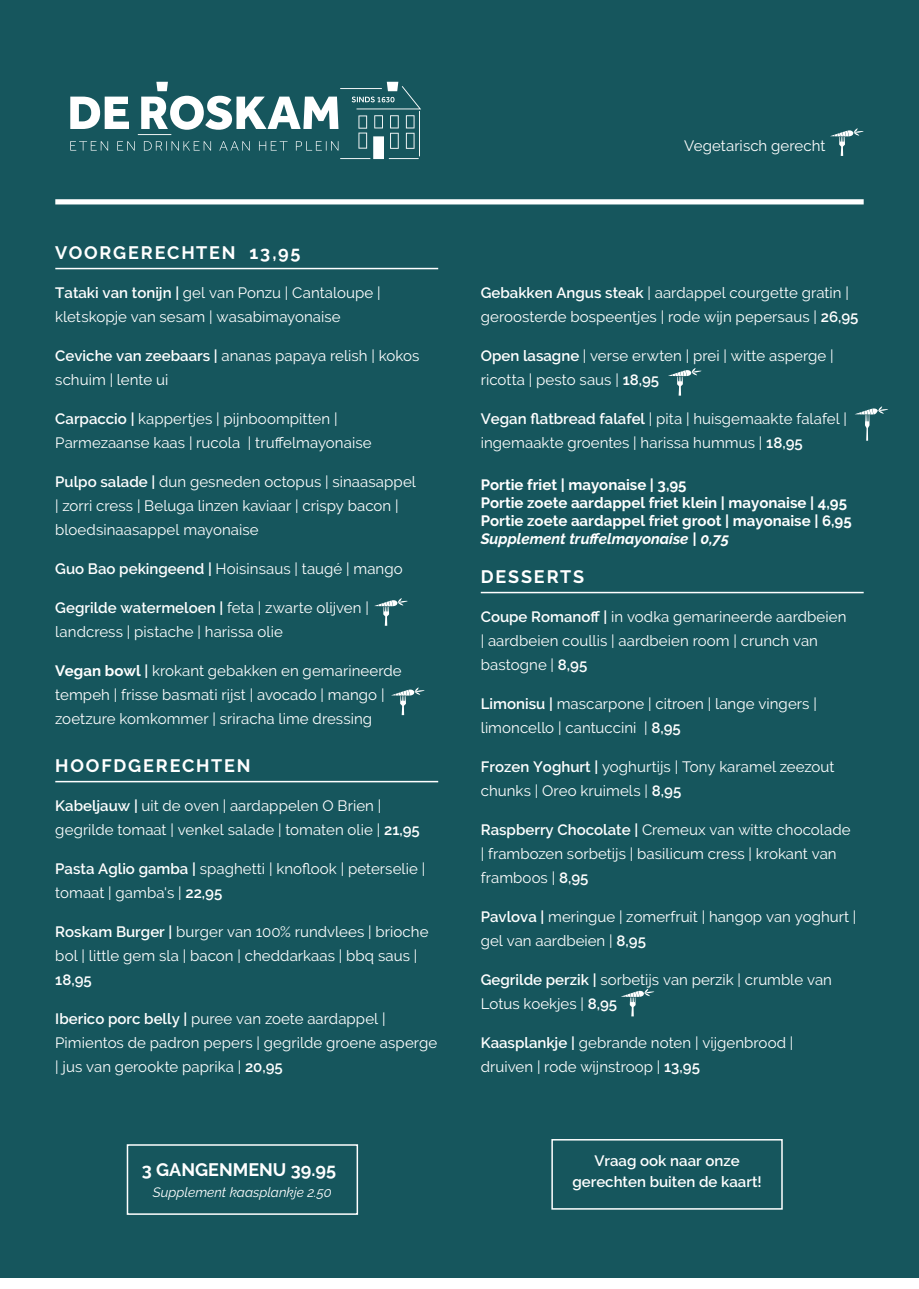
<style>
.page{position:relative;width:919px;height:1289px;background:#fff}
.page>*{position:absolute;margin:0;border:0;box-sizing:border-box;transform-origin:0 0}
.t1{font:700 18px "Raleway";letter-spacing:.095em;color:#fff}
.t2{font:700 18px "Raleway";color:#fff}
.t3{font:15px/24px "Raleway";letter-spacing:.005em;color:#fff}
.t4{font:700 15px/18px "Raleway";color:#fff}
.t5{font:600 15px/21px "Raleway";color:#fff;text-align:center}
.t6{font:italic 700 15px "Raleway";color:#fff}
.t7{font:italic 13.5px "Raleway";color:#fff}
.s1{font-weight:600}
.s2{font-weight:700}
</style>
<div class="page">
<div style="left:0;top:0;width:918px;height:1277px;background:#16565d"></div>
<svg style="left:70px;top:82px;width:351px;height:77px"></svg>
<div style="left:55px;top:199px;width:808px;height:5px;background:#fff"></div>
<svg style="left:830px;top:128px;width:33px;height:28px"></svg>
<hr style="left:55px;top:268px;width:383px;height:1px;background:#fff">
<hr style="left:55px;top:780px;width:383px;height:2px;background:#fff">
<hr style="left:480px;top:592px;width:383px;height:1px;background:#fff">
<svg style="left:391px;top:687px;width:34px;height:28px"></svg>
<svg style="left:668px;top:368px;width:33px;height:27px"></svg>
<div style="left:127px;top:1144px;width:231px;height:70px;border:2px solid #fff"></div>
<div style="left:551px;top:1138px;width:231px;height:71px;border:2px solid #fff"></div>
<svg style="left:374px;top:598px;width:34px;height:27px"></svg>
<svg style="left:855px;top:406px;width:33px;height:35px"></svg>
<svg style="left:621px;top:989px;width:33px;height:27px"></svg>
<p class="t1" style="left:55px;top:245px;width:247px">VOORGERECHTEN 13,95</p>
<p class="t3" style="left:55px;top:282px;width:327px"><span class="s1">Tataki van tonijn |</span> gel van Ponzu | Cantaloupe | kletskopje van sesam | wasabimayonaise</p>
<p class="t3" style="left:55px;top:345px;width:365px"><span class="s1">Ceviche van zeebaars |</span> ananas papaya relish | kokos schuim | lente ui</p>
<p class="t3" style="left:55px;top:408px;width:318px"><span class="s1">Carpaccio |</span> kappertjes | pijnboompitten |<br>Parmezaanse kaas | rucola | truffelmayonaise</p>
<p class="t3" style="left:55px;top:471px;width:362px"><span class="s1">Pulpo salade |</span> dun gesneden octopus | sinaasappel | zorri cress | Beluga linzen kaviaar | crispy bacon | bloedsinaasappel mayonaise</p>
<p class="t3" style="left:55px;top:557px;width:349px"><span class="s1">Guo Bao pekingeend |</span> Hoisinsaus | taugé | mango</p>
<p class="t3" style="left:55px;top:596px;width:315px"><span class="s1">Gegrilde watermeloen |</span> feta | zwarte olijven | landcress | pistache | harissa olie</p>
<p class="t3" style="left:55px;top:659px;width:348px"><span class="s2">Vegan bowl</span> <span class="s1">|</span> krokant gebakken en gemarineerde tempeh | frisse basmati rijst | avocado | mango | zoetzure komkommer | sriracha lime dressing</p>
<p class="t1" style="left:55px;top:758px;width:197px">HOOFDGERECHTEN</p>
<p class="t3" style="left:55px;top:795px;width:366px"><span class="s1">Kabeljauw |</span> uit de oven | aardappelen O Brien | gegrilde tomaat | venkel salade | tomaten olie | <span class="s1">21,95</span></p>
<p class="t3" style="left:55px;top:856px;width:371px"><span class="s1">Pasta Aglio gamba |</span> spaghetti | knoflook | peterselie | tomaat | gamba's | <span class="s1">22,95</span></p>
<p class="t3" style="left:55px;top:920px;width:374px"><span class="s1">Roskam Burger |</span> burger van 100% rundvlees | brioche bol | little gem sla | bacon | cheddarkaas | bbq saus |</p>
<p class="t5" style="left:55px;top:970px;width:38px">18,95</p>
<p class="t3" style="left:55px;top:1007px;width:383px"><span class="s1">Iberico porc belly |</span> puree van zoete aardappel |<br>Pimientos de padron pepers | gegrilde groene asperge | jus van gerookte paprika | <span class="s1">20,95</span></p>
<p class="t2" style="left:142px;top:1162px;width:196px">3 GANGENMENU 39.95</p>
<p class="t7" style="left:153px;top:1187px;width:180px">Supplement kaasplankje 2.50</p>
<p class="t3" style="left:684px;top:135px;width:143px">Vegetarisch gerecht</p>
<p class="t3" style="left:480px;top:282px;width:379px"><span class="s1">Gebakken Angus steak</span> | aardappel courgette gratin | geroosterde bospeentjes | rode wijn pepersaus | <span class="s1">26,95</span></p>
<p class="t3" style="left:480px;top:345px;width:354px"><span class="s1">Open lasagne</span> | verse erwten | prei | witte asperge | ricotta | pesto saus | <span class="s1">18,95</span></p>
<p class="t3" style="left:480px;top:408px;width:368px"><span class="s1">Vegan flatbread falafel</span> | pita | huisgemaakte falafel | ingemaakte groentes | harissa hummus | <span class="s1">18,95</span></p>
<p class="t4" style="left:480px;top:477px;width:372px">Portie friet | mayonaise | 3,95<br>Portie zoete aardappel friet klein | mayonaise | 4,95<br>Portie zoete aardappel friet groot | mayonaise | 6,95</p>
<p class="t6" style="left:480px;top:530px;width:250px">Supplement truffelmayonaise | 0,75</p>
<p class="t1" style="left:480px;top:569px;width:105px">DESSERTS</p>
<p class="t3" style="left:480px;top:606px;width:367px"><span class="s1">Coupe Romanoff |</span> in vodka gemarineerde aardbeien | aardbeien coullis | aardbeien room | crunch van bastogne | <span class="s1">8,95</span></p>
<p class="t3" style="left:480px;top:693px;width:337px"><span class="s1">Limonisu |</span> mascarpone | citroen | lange vingers | limoncello | cantuccini | <span class="s1">8,95</span></p>
<p class="t3" style="left:480px;top:756px;width:355px"><span class="s1">Frozen Yoghurt |</span> yoghurtijs | Tony karamel zeezout chunks | Oreo kruimels | <span class="s1">8,95</span></p>
<p class="t3" style="left:480px;top:818px;width:371px"><span class="s1">Raspberry Chocolate |</span> Cremeux van witte chocolade | frambozen sorbetijs | basilicum cress | krokant van framboos | <span class="s1">8,95</span></p>
<p class="t3" style="left:480px;top:905px;width:377px"><span class="s1">Pavlova |</span> meringue | zomerfruit | hangop van yoghurt | gel van aardbeien | <span class="s1">8,95</span></p>
<p class="t3" style="left:480px;top:968px;width:352px"><span class="s1">Gegrilde perzik |</span> sorbetijs van perzik | crumble van<br>Lotus koekjes | <span class="s1">8,95</span></p>
<p class="t3" style="left:480px;top:1031px;width:314px"><span class="s1">Kaasplankje |</span> gebrande noten | vijgenbrood | druiven | rode wijnstroop | <span class="s1">13,95</span></p>
<p class="t5" style="left:572px;top:1150px;width:191px">Vraag ook naar onze gerechten buiten de kaart!</p>
</div>
